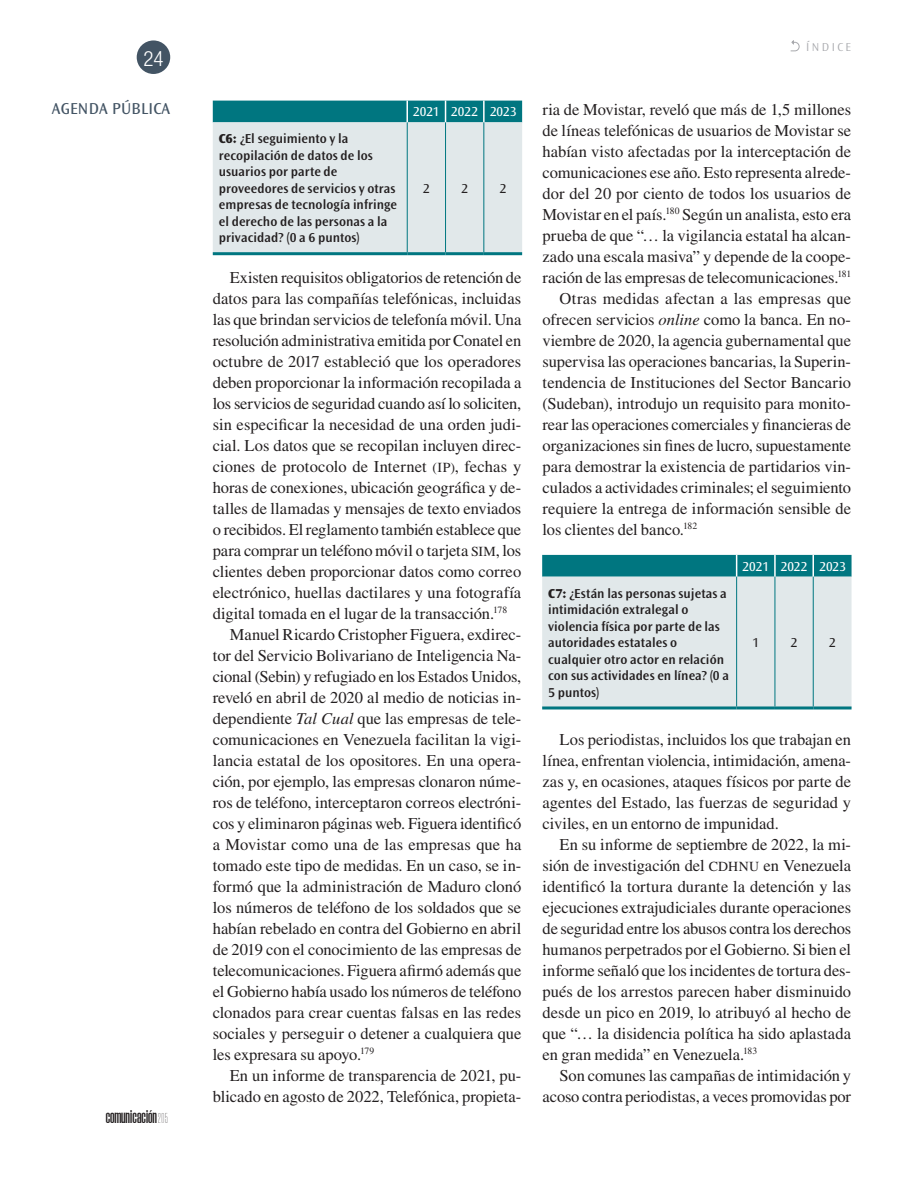
<style>
.page{position:relative;width:915px;height:1191px;background:#fff}
.page>*{position:absolute;margin:0;border:0;box-sizing:border-box;transform-origin:0 0}
.t1{font:300 condensed 21px "Helvetica Neue LT Std";color:#fff}
.t2{font:600 20.55px "Morganite";letter-spacing:.005em;color:#231f20;scale:1.04 1}
.t3{font:16.5px/21px "Times LT Std";letter-spacing:-.005em;color:#231f20;text-align:justify}
.t4{font:16.5px "Times LT Std";letter-spacing:-.025em;color:#231f20}
.t5{font:16.5px "Ocean Sans Std";letter-spacing:.015em;color:#435464}
.t6{font:600 13.5px/16.5px "Ocean Sans Std";letter-spacing:.005em;color:#231f20}
.t7{font:13.5px "Ocean Sans Std";color:#fff}
.t8{font:13.5px "Ocean Sans Std";color:#231f20}
.t9{font:300 12px "Ocean Sans Std";letter-spacing:.2em;color:#a8a9ad}
.s1{font-weight:100;font-size:14.25px}
.s2{font-weight:800}
.s3{font-size:13.8px}
.s4{font-style:italic}
</style>
<div class="page">
<div style="left:137px;top:40px;width:33px;height:34px;background:#435464;border-radius:50%"></div>
<svg style="left:790px;top:40px;width:9px;height:11px"></svg>
<hr style="left:542px;top:706px;width:194px;height:3px;background:#007680">
<hr style="left:736px;top:706px;width:38px;height:3px;background:#007680">
<hr style="left:774px;top:706px;width:39px;height:3px;background:#007680">
<hr style="left:813px;top:706px;width:38px;height:3px;background:#007680">
<svg style="left:542px;top:555px;width:309px;height:153px;background:#bed6d9"></svg>
<hr style="left:736px;top:576px;width:1px;height:130px;background:#007680">
<hr style="left:774px;top:576px;width:1px;height:130px;background:#007680">
<hr style="left:812px;top:576px;width:1px;height:130px;background:#007680">
<hr style="left:213px;top:252px;width:194px;height:3px;background:#007680">
<hr style="left:407px;top:252px;width:38px;height:3px;background:#007680">
<hr style="left:445px;top:252px;width:38px;height:3px;background:#007680">
<hr style="left:483px;top:252px;width:39px;height:3px;background:#007680">
<svg style="left:213px;top:101px;width:309px;height:153px;background:#bed6d9"></svg>
<hr style="left:406px;top:122px;width:1px;height:130px;background:#007680">
<hr style="left:445px;top:122px;width:1px;height:130px;background:#007680">
<hr style="left:483px;top:122px;width:1px;height:130px;background:#007680">
<p class="t1" style="left:143px;top:46px;width:22px">24</p>
<p class="t5" style="left:52px;top:99px;width:120px">AGENDA PÚBLICA</p>
<p class="t2" style="left:106px;top:1105px;width:61px">comunicación<span class="s1">205</span></p>
<p class="t6" style="left:219px;top:131px;width:180px"><span class="s2">C6:</span> ¿El seguimiento y la recopilación de datos de los usuarios por parte de proveedores de servicios y otras empresas de tecnología infringe el derecho de las personas a la privacidad? (0 a 6 puntos)</p>
<p class="t7" style="left:413px;top:104px;width:105px">2021 2022 2023</p>
<p class="t8" style="left:423px;top:181px;width:8px">2</p>
<p class="t8" style="left:461px;top:181px;width:8px">2</p>
<p class="t8" style="left:499px;top:181px;width:8px">2</p>
<p class="t3" style="left:230px;top:266px;width:293px">Existen requisitos obligatorios de retención de</p>
<p class="t3" style="left:213px;top:287px;width:310px">datos para las compañías telefónicas, incluidas</p>
<p class="t3" style="left:213px;top:308px;width:310px">las que brindan servicios de telefonía móvil. Una</p>
<p class="t3" style="left:213px;top:329px;width:310px">resolución administrativa emitida por Conatel en</p>
<p class="t3" style="left:213px;top:350px;width:310px">octubre de 2017 estableció que los operadores</p>
<p class="t3" style="left:213px;top:371px;width:310px">deben proporcionar la información recopilada a</p>
<p class="t4" style="left:213px;top:394px;width:310px">los servicios de seguridad cuando así lo soliciten,</p>
<p class="t3" style="left:213px;top:413px;width:310px">sin especificar la necesidad de una orden judi-</p>
<p class="t3" style="left:213px;top:434px;width:310px">cial. Los datos que se recopilan incluyen direc-</p>
<p class="t3" style="left:213px;top:455px;width:310px">ciones de protocolo de Internet <span class="s3">(IP)</span>, fechas y</p>
<p class="t3" style="left:213px;top:476px;width:310px">horas de conexiones, ubicación geográfica y de-</p>
<p class="t3" style="left:213px;top:497px;width:310px">talles de llamadas y mensajes de texto enviados</p>
<p class="t3" style="left:213px;top:518px;width:310px">o recibidos. El reglamento también establece que</p>
<p class="t3" style="left:213px;top:539px;width:310px">para comprar un teléfono móvil o tarjeta <span class="s3">SIM</span>, los</p>
<p class="t3" style="left:213px;top:560px;width:310px">clientes deben proporcionar datos como correo</p>
<p class="t3" style="left:213px;top:581px;width:310px">electrónico, huellas dactilares y una fotografía</p>
<p class="t3" style="left:213px;top:602px;width:296px">digital tomada en el lugar de la transacción.<sup>178</sup></p>
<p class="t3" style="left:230px;top:623px;width:293px">Manuel Ricardo Cristopher Figuera, exdirec-</p>
<p class="t3" style="left:213px;top:644px;width:310px">tor del Servicio Bolivariano de Inteligencia Na-</p>
<p class="t3" style="left:213px;top:665px;width:310px">cional (Sebin) y refugiado en los Estados Unidos,</p>
<p class="t3" style="left:213px;top:686px;width:310px">reveló en abril de 2020 al medio de noticias in-</p>
<p class="t3" style="left:213px;top:707px;width:310px">dependiente <span class="s4">Tal Cual</span> que las empresas de tele-</p>
<p class="t3" style="left:213px;top:728px;width:310px">comunicaciones en Venezuela facilitan la vigi-</p>
<p class="t3" style="left:213px;top:749px;width:310px">lancia estatal de los opositores. En una opera-</p>
<p class="t3" style="left:213px;top:770px;width:310px">ción, por ejemplo, las empresas clonaron núme-</p>
<p class="t3" style="left:213px;top:791px;width:310px">ros de teléfono, interceptaron correos electróni-</p>
<p class="t3" style="left:213px;top:812px;width:310px">cos y eliminaron páginas web. Figuera identificó</p>
<p class="t3" style="left:213px;top:833px;width:310px">a Movistar como una de las empresas que ha</p>
<p class="t3" style="left:213px;top:854px;width:310px">tomado este tipo de medidas. En un caso, se in-</p>
<p class="t3" style="left:213px;top:875px;width:310px">formó que la administración de Maduro clonó</p>
<p class="t3" style="left:213px;top:896px;width:310px">los números de teléfono de los soldados que se</p>
<p class="t3" style="left:213px;top:918px;width:310px">habían rebelado en contra del Gobierno en abril</p>
<p class="t3" style="left:213px;top:939px;width:310px">de 2019 con el conocimiento de las empresas de</p>
<p class="t3" style="left:213px;top:960px;width:310px">telecomunicaciones. Figuera afirmó además que</p>
<p class="t3" style="left:213px;top:981px;width:310px">el Gobierno había usado los números de teléfono</p>
<p class="t3" style="left:213px;top:1002px;width:310px">clonados para crear cuentas falsas en las redes</p>
<p class="t3" style="left:213px;top:1023px;width:310px">sociales y perseguir o detener a cualquiera que</p>
<p class="t3" style="left:213px;top:1044px;width:163px">les expresara su apoyo.<sup>179</sup></p>
<p class="t3" style="left:230px;top:1064px;width:293px">En un informe de transparencia de 2021, pu-</p>
<p class="t3" style="left:213px;top:1085px;width:310px">blicado en agosto de 2022, Telefónica, propieta-</p>
<p class="t9" style="left:806px;top:40px;width:46px">ÍNDICE</p>
<p class="t3" style="left:542px;top:98px;width:310px">ria de Movistar, reveló que más de 1,5 millones</p>
<p class="t3" style="left:542px;top:119px;width:310px">de líneas telefónicas de usuarios de Movistar se</p>
<p class="t3" style="left:542px;top:140px;width:310px">habían visto afectadas por la interceptación de</p>
<p class="t3" style="left:542px;top:161px;width:310px">comunicaciones ese año. Esto representa alrede-</p>
<p class="t3" style="left:542px;top:182px;width:310px">dor del 20 por ciento de todos los usuarios de</p>
<p class="t3" style="left:542px;top:203px;width:310px">Movistar en el país.<sup>180</sup> Según un analista, esto era</p>
<p class="t3" style="left:542px;top:224px;width:310px">prueba de que “… la vigilancia estatal ha alcan-</p>
<p class="t3" style="left:542px;top:245px;width:310px">zado una escala masiva” y depende de la coope-</p>
<p class="t3" style="left:542px;top:266px;width:310px">ración de las empresas de telecomunicaciones.<sup>181</sup></p>
<p class="t3" style="left:559px;top:287px;width:293px">Otras medidas afectan a las empresas que</p>
<p class="t3" style="left:542px;top:308px;width:310px">ofrecen servicios <span class="s4">online</span> como la banca. En no-</p>
<p class="t3" style="left:542px;top:329px;width:310px">viembre de 2020, la agencia gubernamental que</p>
<p class="t3" style="left:542px;top:350px;width:310px">supervisa las operaciones bancarias, la Superin-</p>
<p class="t3" style="left:542px;top:371px;width:310px">tendencia de Instituciones del Sector Bancario</p>
<p class="t3" style="left:542px;top:392px;width:310px">(Sudeban), introdujo un requisito para monito-</p>
<p class="t3" style="left:542px;top:413px;width:310px">rear las operaciones comerciales y financieras de</p>
<p class="t3" style="left:542px;top:434px;width:310px">organizaciones sin fines de lucro, supuestamente</p>
<p class="t3" style="left:542px;top:455px;width:310px">para demostrar la existencia de partidarios vin-</p>
<p class="t3" style="left:542px;top:476px;width:310px">culados a actividades criminales; el seguimiento</p>
<p class="t3" style="left:542px;top:497px;width:310px">requiere la entrega de información sensible de</p>
<p class="t3" style="left:542px;top:518px;width:156px">los clientes del banco.<sup>182</sup></p>
<p class="t6" style="left:548px;top:585px;width:182px"><span class="s2">C7:</span> ¿Están las personas sujetas a intimidación extralegal o violencia física por parte de las autoridades estatales o cualquier otro actor en relación con sus actividades en línea? (0 a<br>5 puntos)</p>
<p class="t7" style="left:742px;top:559px;width:105px">2021 2022 2023</p>
<p class="t8" style="left:752px;top:635px;width:8px">1</p>
<p class="t8" style="left:790px;top:635px;width:8px">2</p>
<p class="t8" style="left:829px;top:635px;width:8px">2</p>
<p class="t3" style="left:542px;top:728px;width:310px;text-indent:17px">Los periodistas, incluidos los que trabajan en línea, enfrentan violencia, intimidación, amena&shy;zas y, en ocasiones, ataques físicos por parte de agentes del Estado, las fuerzas de seguridad y civiles, en un entorno de impunidad.</p>
<p class="t3" style="left:542px;top:833px;width:310px;text-indent:17px">En su informe de septiembre de 2022, la mi&shy;sión de investigación del <span class="s3">CDHNU</span> en Venezuela identificó la tortura durante la detención y las ejecuciones extrajudiciales durante operaciones de seguridad entre los abusos contra los derechos humanos perpetrados por el Gobierno. Si bien el informe señaló que los incidentes de tortura des&shy;pués de los arrestos parecen haber disminuido desde un pico en 2019, lo atribuyó al hecho de que “… la disidencia política ha sido aplastada en gran medida” en Venezuela.<sup>183</sup></p>
<p class="t3" style="left:542px;top:1064px;width:310px;text-align:right">Son comunes las campañas de intimidación y acoso contra periodistas, a veces promovidas por</p>
</div>
